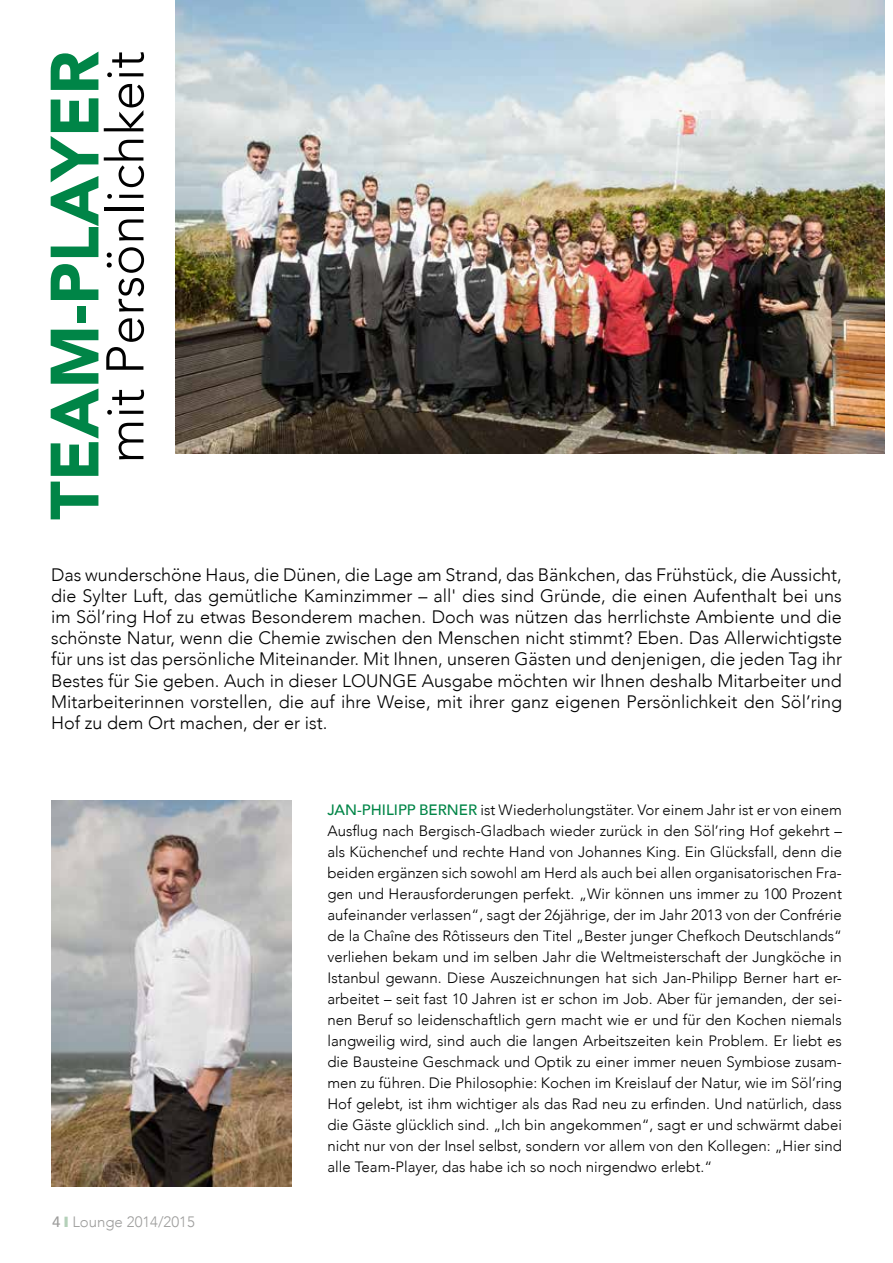
<style>
.page{position:relative;width:893px;height:1263px;background:#fff}
.page>*{position:absolute;margin:0;border:0;box-sizing:border-box;transform-origin:0 0}
.t1{font:900 67.5px "Avenir";color:#008547}
.t2{font:300 52.5px "Avenir";color:#000}
.t3{font:300 18px/21px "Avenir";color:#000;text-align:justify}
.t4{font:300 15px/21px "Avenir";color:#000;text-align:justify}
.t5{font:300 15px "Avenir";color:#9d9d9c}
.s1{font-weight:500}
.s2{color:#b4d0b9}
.s3{font-weight:500;color:#008547}
</style>
<div class="page">
<img style="left:51px;top:800px;width:241px;height:386px">
<img style="left:175px;top:0;width:709px;height:453px">
<h1 class="t1" style="left:17px;top:520px;width:470px;rotate:-90deg">TEAM-PLAYER</h1>
<h2 class="t2" style="left:94px;top:463px;width:414px;rotate:-90deg">mit Persönlichkeit</h2>
<p class="t3" style="left:51px;top:565px;width:792px">Das wunderschöne Haus, die Dünen, die Lage am Strand, das Bänkchen, das Frühstück, die Aussicht, die Sylter Luft, das gemütliche Kaminzimmer – all' dies sind Gründe, die einen Aufenthalt bei uns im Söl’ring Hof zu etwas Besonderem machen. Doch was nützen das herrlichste Ambiente und die schönste Natur, wenn die Chemie zwischen den Menschen nicht stimmt? Eben. Das Allerwichtigste für uns ist das persönliche Miteinander. Mit Ihnen, unseren Gästen und denjenigen, die jeden Tag ihr Bestes für Sie geben. Auch in dieser LOUNGE Ausgabe möchten wir Ihnen deshalb Mitarbeiter und Mitarbeiterinnen vorstellen, die auf ihre Weise, mit ihrer ganz eigenen Persönlichkeit den Söl’ring Hof zu dem Ort machen, der er ist.</p>
<p class="t5" style="left:52px;top:1213px;width:144px"><span class="s1">4</span> <span class="s2">❙</span> Lounge 2014/2015</p>
<p class="t4" style="left:327px;top:800px;width:516px"><span class="s3">JAN-PHILIPP BERNER</span> ist Wiederholungstäter. Vor einem Jahr ist er von einem Ausflug nach Bergisch-Gladbach wieder zurück in den Söl’ring Hof gekehrt – als Küchenchef und rechte Hand von Johannes King. Ein Glücksfall, denn die beiden ergänzen sich sowohl am Herd als auch bei allen organisatorischen Fra&shy;gen und Herausforderungen perfekt. „Wir können uns immer zu 100 Prozent aufeinander verlassen“, sagt der 26jährige, der im Jahr 2013 von der Confrérie de la Chaîne des Rôtisseurs den Titel „Bester junger Chefkoch Deutschlands“ verliehen bekam und im selben Jahr die Weltmeisterschaft der Jungköche in Istanbul gewann. Diese Auszeichnungen hat sich Jan-Philipp Berner hart er&shy;arbeitet – seit fast 10 Jahren ist er schon im Job. Aber für jemanden, der sei&shy;nen Beruf so leidenschaftlich gern macht wie er und für den Kochen niemals langweilig wird, sind auch die langen Arbeitszeiten kein Problem. Er liebt es die Bausteine Geschmack und Optik zu einer immer neuen Symbiose zusam&shy;men zu führen. Die Philosophie: Kochen im Kreislauf der Natur, wie im Söl’ring Hof gelebt, ist ihm wichtiger als das Rad neu zu erfinden. Und natürlich, dass die Gäste glücklich sind. „Ich bin angekommen“, sagt er und schwärmt dabei nicht nur von der Insel selbst, sondern vor allem von den Kollegen: „Hier sind alle Team-Player, das habe ich so noch nirgendwo erlebt.“</p>
</div>
